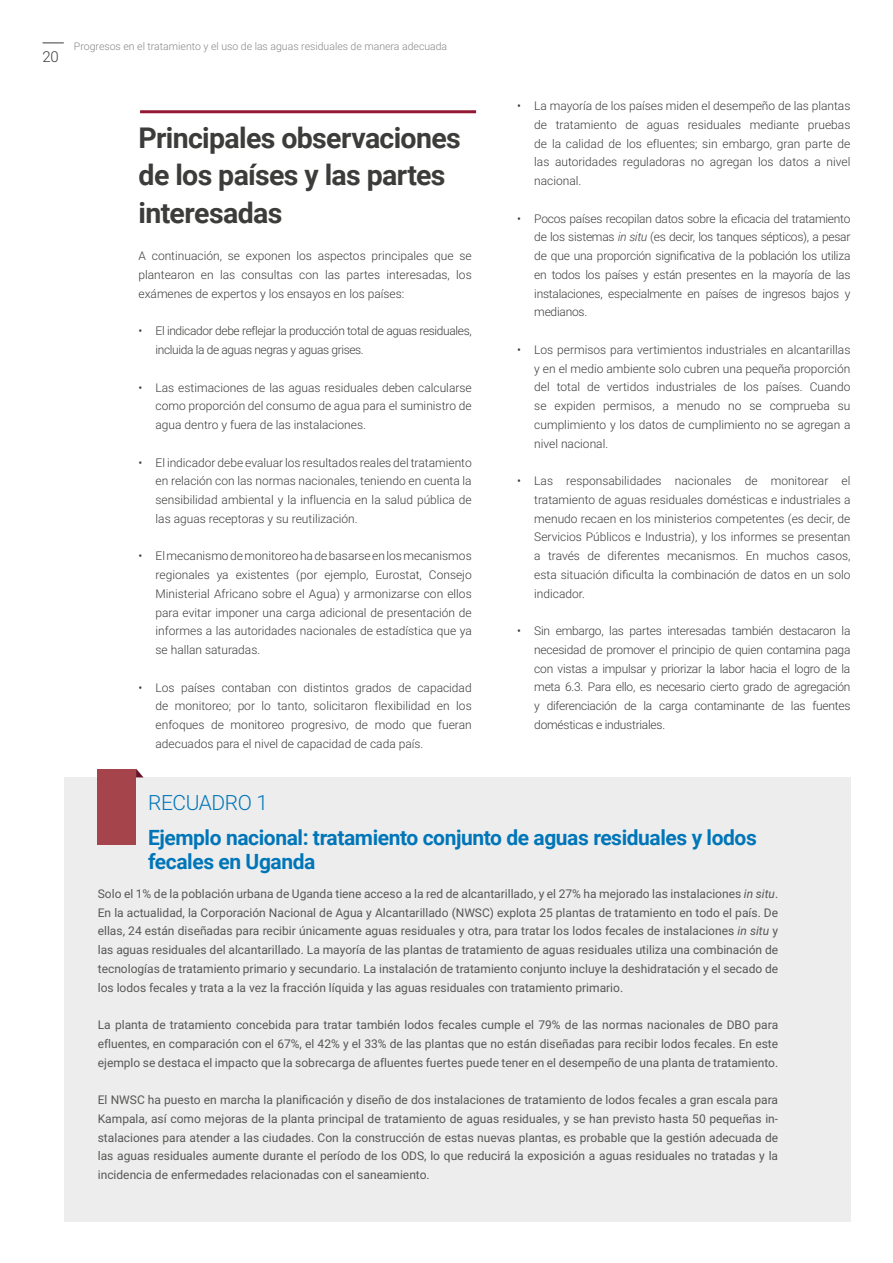
<style>
.page{position:relative;width:893px;height:1263px;background:#fff}
.page>*{position:absolute;margin:0;border:0;box-sizing:border-box;transform-origin:0 0}
.t1{font:700 28.5px/37.5px "Roboto";letter-spacing:-.025em;color:#3c3c3b}
.t2{font:700 21px/24px "Roboto";letter-spacing:-.02em;color:#0076b9}
.t3{font:300 21px "Roboto";letter-spacing:-.02em;color:#0076b8}
.t4{font:300 15px "Roboto";color:#3c3c3b}
.t5{font:300 12px/18.8px "Roboto";color:#3c3c3b;text-align:justify}
.t6{font:12px/18.8px "Roboto";color:#575756;text-align:justify}
.t7{font:300 12px/18.8px "Roboto";letter-spacing:-.03em;color:#3c3c3b}
.t8{font:300 10.5px "Roboto";color:#878787}
.s1{font-style:italic}
</style>
<div class="page">
<svg style="left:43px;top:43px;width:21px;height:1px"></svg>
<hr style="left:140px;top:110px;width:336px;height:3px;background:#931831">
<div style="left:64px;top:777px;width:786px;height:444px;background:#ededed"></div>
<div style="left:98px;top:769px;width:38px;height:75px;background:#a6444c"></div>
<svg style="left:136px;top:769px;width:7px;height:8px"></svg>
<hr style="left:892px;top:110px;width:1px;height:63px;background:#931831">
<p class="t4" style="left:43px;top:46px;width:18px">20</p>
<p class="t8" style="left:74px;top:39px;width:375px">Progresos en el tratamiento y el uso de las aguas residuales de manera adecuada</p>
<h1 class="t1" style="left:139px;top:118px;width:324px">Principales observaciones de los países y las partes interesadas</h1>
<p class="t5" style="left:139px;top:246px;width:335px">A continuación, se exponen los aspectos principales que se plantearon en las consultas con las partes interesadas, los exámenes de expertos y los ensayos en los países:</p>
<p class="t7" style="left:156px;top:321px;width:318px;text-indent:-17px">• El indicador debe reflejar la producción total de aguas residuales, incluida la de aguas negras y aguas grises.</p>
<p class="t5" style="left:156px;top:377px;width:318px;text-indent:-17px">• Las estimaciones de las aguas residuales deben calcularse como proporción del consumo de agua para el suministro de agua dentro y fuera de las instalaciones.</p>
<p class="t5" style="left:156px;top:452px;width:318px;text-indent:-17px">• El indicador debe evaluar los resultados reales del tratamiento en relación con las normas nacionales, teniendo en cuenta la sensibilidad ambiental y la influencia en la salud pública de las aguas receptoras y su reutilización.</p>
<p class="t5" style="left:156px;top:546px;width:318px;text-indent:-17px">• El mecanismo de monitoreo ha de basarse en los mecanismos regionales ya existentes (por ejemplo, Eurostat, Consejo Ministerial Africano sobre el Agua) y armonizarse con ellos para evitar imponer una carga adicional de presentación de informes a las autoridades nacionales de estadística que ya se hallan saturadas.</p>
<p class="t5" style="left:156px;top:677px;width:318px;text-indent:-17px">• Los países contaban con distintos grados de capacidad de monitoreo; por lo tanto, solicitaron flexibilidad en los enfoques de monitoreo progresivo, de modo que fueran adecuados para el nivel de capacidad de cada país.</p>
<p class="t5" style="left:534px;top:96px;width:318px;text-indent:-17px">• La mayoría de los países miden el desempeño de las plantas de tratamiento de aguas residuales mediante pruebas de la calidad de los efluentes; sin embargo, gran parte de las autoridades reguladoras no agregan los datos a nivel nacional.</p>
<p class="t5" style="left:534px;top:209px;width:318px;text-indent:-17px">• Pocos países recopilan datos sobre la eficacia del tratamiento de los sistemas <span class="s1">in situ</span> (es decir, los tanques sépticos), a pesar de que una proporción significativa de la población los utiliza en todos los países y están presentes en la mayoría de las instalaciones, especialmente en países de ingresos bajos y medianos.</p>
<p class="t5" style="left:534px;top:340px;width:318px;text-indent:-17px">• Los permisos para vertimientos industriales en alcantarillas y en el medio ambiente solo cubren una pequeña proporción del total de vertidos industriales de los países. Cuando se expiden permisos, a menudo no se comprueba su cumplimiento y los datos de cumplimiento no se agregan a nivel nacional.</p>
<p class="t5" style="left:534px;top:471px;width:318px;text-indent:-17px">• Las responsabilidades nacionales de monitorear el tratamiento de aguas residuales domésticas e industriales a menudo recaen en los ministerios competentes (es decir, de Servicios Públicos e Industria), y los informes se presentan a través de diferentes mecanismos. En muchos casos, esta situación dificulta la combinación de datos en un solo indicador.</p>
<p class="t5" style="left:534px;top:621px;width:318px;text-indent:-17px">• Sin embargo, las partes interesadas también destacaron la necesidad de promover el principio de quien contamina paga con vistas a impulsar y priorizar la labor hacia el logro de la meta 6.3. Para ello, es necesario cierto grado de agregación y diferenciación de la carga contaminante de las fuentes domésticas e industriales.</p>
<h2 class="t3" style="left:148px;top:788px;width:121px">RECUADRO 1</h2>
<h2 class="t2" style="left:148px;top:824px;width:610px">Ejemplo nacional: tratamiento conjunto de aguas residuales y lodos fecales en Uganda</h2>
<p class="t6" style="left:98px;top:884px;width:682px">Solo el 1% de la población urbana de Uganda tiene acceso a la red de alcantarillado, y el 27% ha mejorado las instalaciones <span class="s1">in situ</span>.<br>En la actualidad, la Corporación Nacional de Agua y Alcantarillado (NWSC) explota 25 plantas de tratamiento en todo el país. De ellas, 24 están diseñadas para recibir únicamente aguas residuales y otra, para tratar los lodos fecales de instalaciones <span class="s1">in situ</span> y las aguas residuales del alcantarillado. La mayoría de las plantas de tratamiento de aguas residuales utiliza una combinación de tecnologías de tratamiento primario y secundario. La instalación de tratamiento conjunto incluye la deshidratación y el secado de los lodos fecales y trata a la vez la fracción líquida y las aguas residuales con tratamiento primario.</p>
<p class="t6" style="left:98px;top:1015px;width:682px">La planta de tratamiento concebida para tratar también lodos fecales cumple el 79% de las normas nacionales de DBO para efluentes, en comparación con el 67%, el 42% y el 33% de las plantas que no están diseñadas para recibir lodos fecales. En este ejemplo se destaca el impacto que la sobrecarga de afluentes fuertes puede tener en el desempeño de una planta de tratamiento.</p>
<p class="t6" style="left:98px;top:1090px;width:682px">El NWSC ha puesto en marcha la planificación y diseño de dos instalaciones de tratamiento de lodos fecales a gran escala para Kampala, así como mejoras de la planta principal de tratamiento de aguas residuales, y se han previsto hasta 50 pequeñas in&shy;stalaciones para atender a las ciudades. Con la construcción de estas nuevas plantas, es probable que la gestión adecuada de las aguas residuales aumente durante el período de los ODS, lo que reducirá la exposición a aguas residuales no tratadas y la incidencia de enfermedades relacionadas con el saneamiento.</p>
</div>
